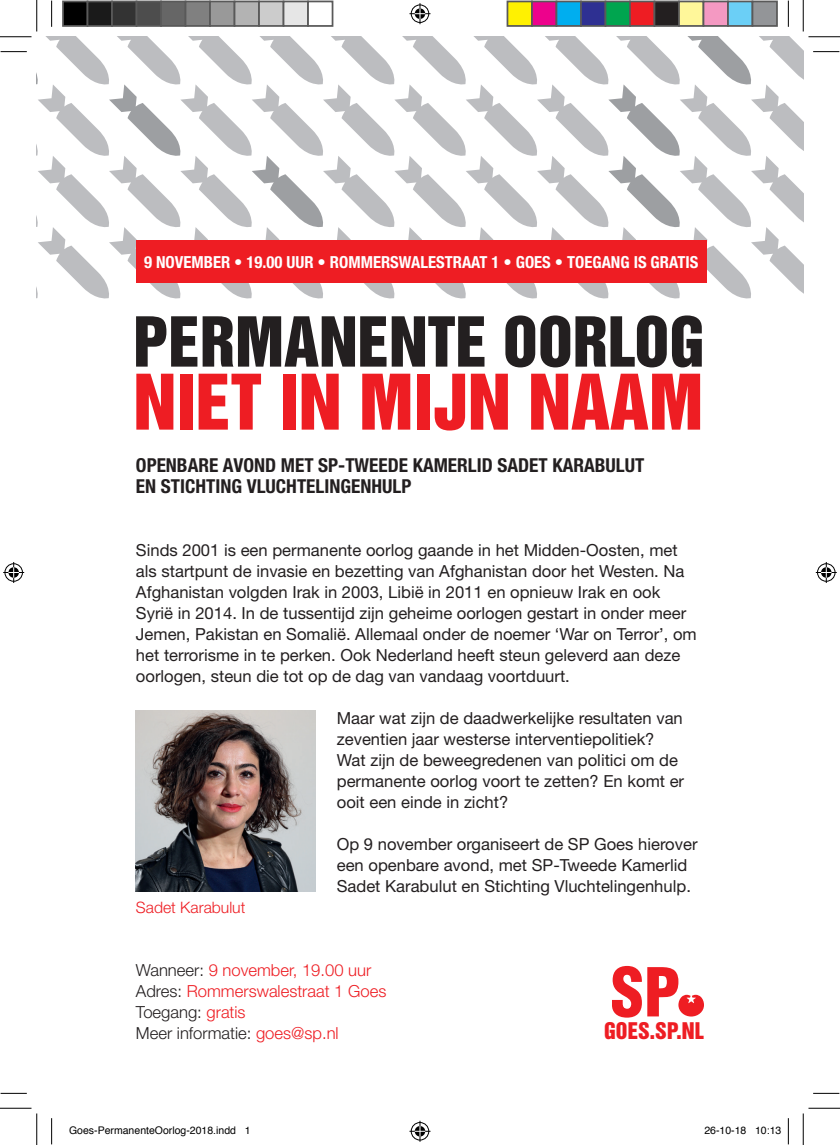
<style>
.page{position:relative;width:840px;height:1145px;background:#fff}
.page>*{position:absolute;margin:0;border:0;box-sizing:border-box;transform-origin:0 0}
.t1{font:70px "Helvetica Inserat LT Std";color:#ee1d23}
.t2{font:63px "Helvetica Inserat LT Std";color:#231f20}
.t3{font:21px "Helvetica Inserat LT Std";letter-spacing:.005em;color:#ee1d23}
.t4{font:700 condensed 19.25px/21px "Helvetica Neue LT Std";color:#231f20}
.t5{font:16.62px/21px "Helvetica Neue LT Std";color:#231f20}
.t6{font:300 16.62px/21px "Helvetica Neue LT Std";color:#ee1d23}
.t7{font:700 condensed 16.62px "Helvetica Neue LT Std";color:#fff}
.t8{font:300 15.75px "Helvetica Neue LT Std";color:#ee1d23}
.t9{font:10.5px "Helvetica";color:#000}
.s1{color:#231f20}
</style>
<div class="page">
<svg style="left:37px;top:37px;width:766px;height:262px"></svg>
<div style="left:136px;top:241px;width:570px;height:42px;background:#ee1d23"></div>
<svg style="left:612px;top:966px;width:92px;height:52px"></svg>
<img style="left:136px;top:711px;width:180px;height:181px">
<svg style="left:1px;top:51px;width:26px;height:1px"></svg>
<svg style="left:813px;top:51px;width:26px;height:1px"></svg>
<svg style="left:1px;top:1093px;width:26px;height:1px"></svg>
<svg style="left:813px;top:1093px;width:26px;height:1px"></svg>
<svg style="left:51px;top:1px;width:1px;height:26px"></svg>
<svg style="left:51px;top:1118px;width:1px;height:26px"></svg>
<svg style="left:788px;top:1px;width:1px;height:26px"></svg>
<svg style="left:788px;top:1118px;width:1px;height:26px"></svg>
<hr style="left:0;top:36px;width:32px;height:1px;background:#000">
<hr style="left:808px;top:36px;width:32px;height:1px;background:#000">
<hr style="left:0;top:1108px;width:32px;height:1px;background:#000">
<hr style="left:808px;top:1108px;width:32px;height:1px;background:#000">
<hr style="left:36px;top:0;width:1px;height:31px;background:#000">
<hr style="left:36px;top:1113px;width:1px;height:32px;background:#000">
<hr style="left:803px;top:0;width:1px;height:31px;background:#000">
<hr style="left:803px;top:1113px;width:1px;height:32px;background:#000">
<svg style="left:409px;top:3px;width:21px;height:21px"></svg>
<svg style="left:409px;top:1121px;width:21px;height:21px"></svg>
<svg style="left:3px;top:562px;width:21px;height:21px"></svg>
<svg style="left:816px;top:562px;width:21px;height:21px"></svg>
<div style="left:63px;top:1px;width:25px;height:25px;background:#000"></div>
<div style="left:62px;top:1px;width:26px;height:26px;border:2px solid #595959"></div>
<div style="left:88px;top:1px;width:24px;height:25px;background:#1a1a1a"></div>
<div style="left:87px;top:1px;width:26px;height:26px;border:2px solid #595959"></div>
<div style="left:112px;top:1px;width:25px;height:25px;background:#333"></div>
<div style="left:111px;top:1px;width:26px;height:26px;border:2px solid #595959"></div>
<div style="left:137px;top:1px;width:24px;height:25px;background:#4d4d4d"></div>
<div style="left:136px;top:1px;width:26px;height:26px;border:2px solid #595959"></div>
<div style="left:161px;top:1px;width:25px;height:25px;background:#666"></div>
<div style="left:160px;top:1px;width:26px;height:26px;border:2px solid #595959"></div>
<div style="left:186px;top:1px;width:24px;height:25px;background:#808080"></div>
<div style="left:185px;top:1px;width:26px;height:26px;border:2px solid #595959"></div>
<div style="left:210px;top:1px;width:25px;height:25px;background:#999"></div>
<div style="left:209px;top:1px;width:26px;height:26px;border:2px solid #595959"></div>
<div style="left:235px;top:1px;width:24px;height:25px;background:#b3b3b3"></div>
<div style="left:234px;top:1px;width:26px;height:26px;border:2px solid #595959"></div>
<div style="left:259px;top:1px;width:25px;height:25px;background:#ccc"></div>
<div style="left:258px;top:1px;width:26px;height:26px;border:2px solid #595959"></div>
<div style="left:284px;top:1px;width:24px;height:25px;background:#e6e6e6"></div>
<div style="left:283px;top:1px;width:26px;height:26px;border:2px solid #595959"></div>
<div style="left:307px;top:1px;width:26px;height:26px;border:2px solid #595959"></div>
<div style="left:507px;top:1px;width:25px;height:25px;background:#fff101"></div>
<div style="left:507px;top:1px;width:26px;height:26px;border:2px solid #595959"></div>
<div style="left:532px;top:1px;width:24px;height:25px;background:#ed028c"></div>
<div style="left:531px;top:1px;width:26px;height:26px;border:2px solid #595959"></div>
<div style="left:556px;top:1px;width:25px;height:25px;background:#00aeef"></div>
<div style="left:556px;top:1px;width:26px;height:26px;border:2px solid #595959"></div>
<div style="left:581px;top:1px;width:24px;height:25px;background:#2e3092"></div>
<div style="left:580px;top:1px;width:26px;height:26px;border:2px solid #595959"></div>
<div style="left:605px;top:1px;width:25px;height:25px;background:#00a54f"></div>
<div style="left:605px;top:1px;width:26px;height:26px;border:2px solid #595959"></div>
<div style="left:630px;top:1px;width:24px;height:25px;background:#ee1d23"></div>
<div style="left:629px;top:1px;width:26px;height:26px;border:2px solid #595959"></div>
<div style="left:654px;top:1px;width:25px;height:25px;background:#231f20"></div>
<div style="left:654px;top:1px;width:26px;height:26px;border:2px solid #595959"></div>
<div style="left:679px;top:1px;width:24px;height:25px;background:#fff79a"></div>
<div style="left:678px;top:1px;width:26px;height:26px;border:2px solid #595959"></div>
<div style="left:703px;top:1px;width:25px;height:25px;background:#f499c2"></div>
<div style="left:703px;top:1px;width:26px;height:26px;border:2px solid #595959"></div>
<div style="left:728px;top:1px;width:24px;height:25px;background:#6bcff6"></div>
<div style="left:727px;top:1px;width:26px;height:26px;border:2px solid #595959"></div>
<div style="left:752px;top:1px;width:25px;height:25px;background:#939598"></div>
<div style="left:752px;top:1px;width:26px;height:26px;border:2px solid #595959"></div>
<p class="t7" style="left:144px;top:252px;width:556px">9 NOVEMBER • 19.00 UUR • ROMMERSWALESTRAAT 1 • GOES • TOEGANG IS GRATIS</p>
<h2 class="t2" style="left:133px;top:304px;width:572px">PERMANENTE OORLOG</h2>
<h1 class="t1" style="left:133px;top:360px;width:571px">NIET IN MIJN NAAM</h1>
<p class="t4" style="left:136px;top:454px;width:510px">OPENBARE AVOND MET SP-TWEEDE KAMERLID SADET KARABULUT<br>EN STICHTING VLUCHTELINGENHULP</p>
<p class="t5" style="left:136px;top:539px;width:562px">Sinds 2001 is een permanente oorlog gaande in het Midden-Oosten, met als startpunt de invasie en bezetting van Afghanistan door het Westen. Na Afghanistan volgden Irak in 2003, Libië in 2011 en opnieuw Irak en ook Syrië in 2014. In de tussentijd zijn geheime oorlogen gestart in onder meer Jemen, Pakistan en Somalië. Allemaal onder de noemer ‘War on Terror’, om het terrorisme in te perken. Ook Nederland heeft steun geleverd aan deze oorlogen, steun die tot op de dag van vandaag voortduurt.</p>
<p class="t5" style="left:337px;top:707px;width:349px">Maar wat zijn de daadwerkelijke resultaten van zeventien jaar westerse interventiepolitiek?<br>Wat zijn de beweegredenen van politici om de permanente oorlog voort te zetten? En komt er ooit een einde in zicht?</p>
<p class="t5" style="left:337px;top:833px;width:362px">Op 9 november organiseert de SP Goes hierover een openbare avond, met SP-Tweede Kamerlid<br>Sadet Karabulut en Stichting Vluchtelingenhulp.</p>
<p class="t8" style="left:136px;top:897px;width:111px">Sadet Karabulut</p>
<p class="t6" style="left:136px;top:959px;width:252px"><span class="s1">Wanneer:</span> 9 november, 19.00 uur<br><span class="s1">Adres:</span> Rommerswalestraat 1 Goes<br><span class="s1">Toegang:</span> gratis<br><span class="s1">Meer informatie:</span> goes@sp.nl</p>
<p class="t3" style="left:604px;top:1018px;width:101px">GOES.SP.NL</p>
<p class="t9" style="left:69px;top:1122px;width:183px">Goes-PermanenteOorlog-2018.indd 1</p>
<p class="t9" style="left:704px;top:1122px;width:79px">26-10-18 10:13</p>
</div>
